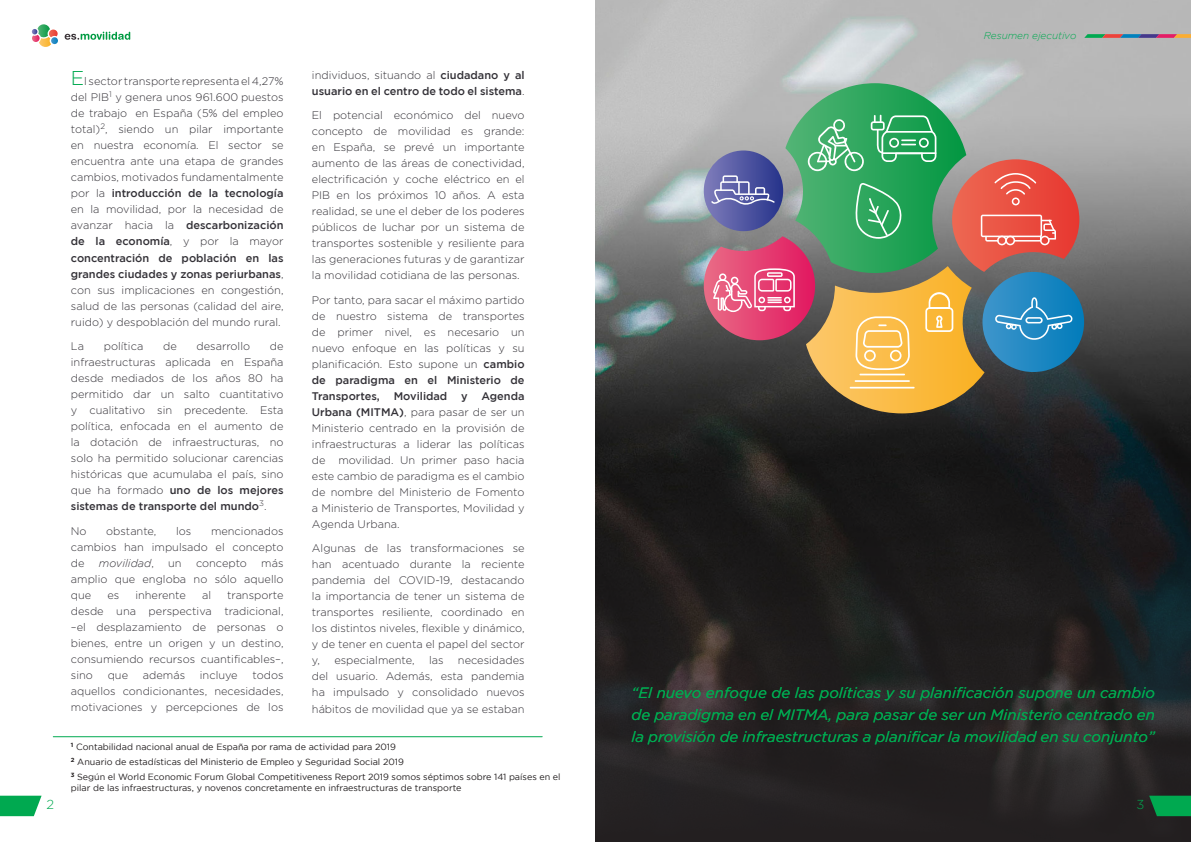
<style>
.page{position:relative;width:1191px;height:842px;background:#fff}
.page>*{position:absolute;margin:0;border:0;box-sizing:border-box;transform-origin:0 0}
.t1{font:italic 15px/22px "Gotham";color:#00a950;text-align:justify}
.t2{font:300 13px "Gotham";color:#00a950}
.t3{font:300 11px/16px "Gotham";color:#333137;text-align:justify}
.t4{font:500 11px/16px "Gotham";color:#333137}
.t5{font:italic 300 11px "Gotham";color:#333137}
.t6{font:italic 300 10px "Gotham";color:#00a950}
.t7{font:9px/11px "Gotham";color:#231f20}
.s1{font-size:20px;color:#00a950}
.s2{font-weight:500}
.s3{font-style:normal}
.s4{font-weight:300}
</style>
<div class="page">
<img style="left:595px;top:0;width:596px;height:417px">
<div style="left:595px;top:417px;width:596px;height:425px;background:#231f20"></div>
<svg style="left:0;top:796px;width:42px;height:20px"></svg>
<svg style="left:1084px;top:34px;width:107px;height:4px"></svg>
<svg style="left:966px;top:159px;width:113px;height:113px;background:#ca5f56"></svg>
<svg style="left:984px;top:272px;width:100px;height:100px;background:#2d769f"></svg>
<svg style="left:806px;top:266px;width:178px;height:147px;background:#bd9447"></svg>
<svg style="left:785px;top:83px;width:181px;height:190px;background:#57a272"></svg>
<svg style="left:704px;top:236px;width:111px;height:104px;background:#b94e6f"></svg>
<svg style="left:704px;top:150px;width:79px;height:81px;background:#696da1"></svg>
<svg style="left:994px;top:297px;width:78px;height:43px;background:#3d97ca"></svg>
<svg style="left:870px;top:115px;width:66px;height:47px;background:#50b579"></svg>
<svg style="left:713px;top:268px;width:82px;height:44px;background:#ec789a"></svg>
<svg style="left:852px;top:183px;width:52px;height:57px;background:#45b070"></svg>
<svg style="left:855px;top:316px;width:54px;height:54px;background:#fbca6f"></svg>
<hr style="left:859px;top:374px;width:46px;height:1px;background:#fff">
<hr style="left:854px;top:380px;width:56px;height:2px;background:#fff">
<svg style="left:849px;top:387px;width:65px;height:2px"></svg>
<svg style="left:925px;top:292px;width:28px;height:40px"></svg>
<svg style="left:807px;top:119px;width:57px;height:52px;background:#64bc86"></svg>
<svg style="left:980px;top:215px;width:76px;height:30px;background:#ee7368"></svg>
<svg style="left:994px;top:173px;width:42px;height:32px"></svg>
<svg style="left:711px;top:175px;width:63px;height:30px;background:#767bb6"></svg>
<svg style="left:1149px;top:796px;width:42px;height:20px"></svg>
<hr style="left:53px;top:736px;width:489px;height:1px;background:#00a950">
<svg style="left:65px;top:32px;width:65px;height:8px"></svg>
<svg style="left:32px;top:24px;width:26px;height:23px"></svg>
<p class="t2" style="left:47px;top:797px;width:9px">2</p>
<p class="t3" style="left:71px;top:73px;width:214px"><span class="s1">E</span>l sector transporte representa el 4,27% del PIB<sup>1</sup> y genera unos 961.600 puestos de trabajo en España (5% del empleo total)<sup>2</sup>, siendo un pilar importante en nuestra economía. El sector se encuentra ante una etapa de grandes cambios, motivados fundamentalmente por la <span class="s2">introducción de la tecnología </span>en la movilidad, por la necesidad de avanzar hacia la <span class="s2">descarbonización de la economía</span>, y por la mayor <span class="s2">concentración de población en las grandes ciudades y zonas periurbanas</span>, con sus implicaciones en congestión, salud de las personas (calidad del aire, ruido) y despoblación del mundo rural.</p>
<p class="t3" style="left:71px;top:338px;width:15px">La</p>
<p class="t3" style="left:104px;top:338px;width:41px">política</p>
<p class="t3" style="left:163px;top:338px;width:15px">de</p>
<p class="t3" style="left:196px;top:338px;width:55px">desarrollo</p>
<p class="t3" style="left:71px;top:338px;width:214px;text-indent:199px">de infraestructuras aplicada en España desde mediados de los años 80 ha permitido dar un salto cuantitativo y cualitativo sin precedente. Esta política, enfocada en el aumento de la dotación de infraestructuras, no solo ha permitido solucionar carencias históricas que acumulaba el país, sino que ha formado <span class="s2">uno de los mejores sistemas de transporte del mundo</span><sup>3</sup>.</p>
<p class="t3" style="left:71px;top:522px;width:17px">No</p>
<p class="t3" style="left:106px;top:522px;width:52px">obstante,</p>
<p class="t3" style="left:176px;top:522px;width:17px">los</p>
<p class="t3" style="left:71px;top:522px;width:214px;text-indent:140px">mencionados cambios han impulsado el concepto de</p>
<p class="t5" style="left:99px;top:557px;width:56px">movilidad<span class="s3">,</span></p>
<p class="t3" style="left:168px;top:554px;width:15px">un</p>
<p class="t3" style="left:196px;top:554px;width:52px">concepto</p>
<p class="t3" style="left:71px;top:554px;width:214px;text-indent:190px">más amplio que engloba no sólo aquello que</p>
<p class="t3" style="left:107px;top:586px;width:13px">es</p>
<p class="t3" style="left:135px;top:586px;width:52px">inherente</p>
<p class="t3" style="left:202px;top:586px;width:11px">al</p>
<p class="t3" style="left:71px;top:586px;width:214px;text-indent:156px">transporte desde una perspectiva tradicional, –el desplazamiento de personas o bienes, entre un origen y un destino, consumiendo recursos cuantificables–, sino</p>
<p class="t3" style="left:71px;top:666px;width:214px;text-indent:182px">todos aquellos condicionantes, necesidades, motivaciones y percepciones de los</p>
<p class="t3" style="left:108px;top:666px;width:22px">que</p>
<p class="t3" style="left:143px;top:666px;width:44px">además</p>
<p class="t3" style="left:200px;top:666px;width:39px">incluye</p>
<p class="t4" style="left:312px;top:67px;width:214px"><span class="s4">individuos, situando al</span> ciudadano y al usuario en el centro de todo el sistema<span class="s4">.</span></p>
<p class="t3" style="left:312px;top:107px;width:214px">El potencial económico del nuevo concepto de movilidad es grande: en España, se prevé un importante aumento de las áreas de conectividad, electrificación y coche eléctrico en el PIB en los próximos 10 años. A esta realidad, se une el deber de los poderes públicos de luchar por un sistema de transportes sostenible y resiliente para las generaciones futuras y de garantizar la movilidad cotidiana de las personas.</p>
<p class="t3" style="left:312px;top:292px;width:214px">Por tanto, para sacar el máximo partido de nuestro sistema de transportes de primer nivel, es necesario un nuevo enfoque en las políticas y su planificación. Esto supone un <span class="s2">cambio de paradigma en el Ministerio de Transportes,</span></p>
<p class="t3" style="left:312px;top:388px;width:214px;text-indent:170px"><span class="s2">Agenda Urbana (MITMA)</span>, para pasar de ser un Ministerio centrado en la provisión de infraestructuras a liderar las políticas de movilidad. Un primer paso hacia este cambio de paradigma es el cambio de nombre del Ministerio de Fomento a Ministerio de Transportes, Movilidad y Agenda Urbana.</p>
<p class="t3" style="left:312px;top:540px;width:214px">Algunas de las transformaciones se han acentuado durante la reciente pandemia del COVID-19, destacando la importancia de tener un sistema de transportes resiliente, coordinado en los distintos niveles, flexible y dinámico, y de tener en cuenta el papel del sector y,</p>
<p class="t4" style="left:394px;top:388px;width:55px">Movilidad</p>
<p class="t4" style="left:461px;top:388px;width:8px">y</p>
<p class="t3" style="left:312px;top:652px;width:214px;text-indent:146px">necesidades del usuario. Además, esta pandemia ha impulsado y consolidado nuevos hábitos de movilidad que ya se estaban</p>
<p class="t3" style="left:334px;top:652px;width:82px">especialmente,</p>
<p class="t3" style="left:429px;top:652px;width:16px">las</p>
<p class="t7" style="left:71px;top:741px;width:327px"><sup>1</sup> Contabilidad nacional anual de España por rama de actividad para 2019</p>
<p class="t7" style="left:71px;top:756px;width:334px"><sup>2</sup> Anuario de estadísticas del Ministerio de Empleo y Seguridad Social 2019</p>
<p class="t7" style="left:71px;top:771px;width:491px"><sup>3</sup> Según el World Economic Forum Global Competitiveness Report 2019 somos séptimos sobre 141 países en el pilar de las infraestructuras, y novenos concretamente en infraestructuras de transporte</p>
<p class="t6" style="left:983px;top:30px;width:94px">Resumen ejecutivo</p>
<p class="t1" style="left:631px;top:682px;width:525px">“El nuevo enfoque de las políticas y su planificación supone un cambio de paradigma en el MITMA, para pasar de ser un Ministerio centrado en la provisión de infraestructuras a planificar la movilidad en su conjunto”</p>
<p class="t2" style="left:1136px;top:797px;width:9px">3</p>
</div>
